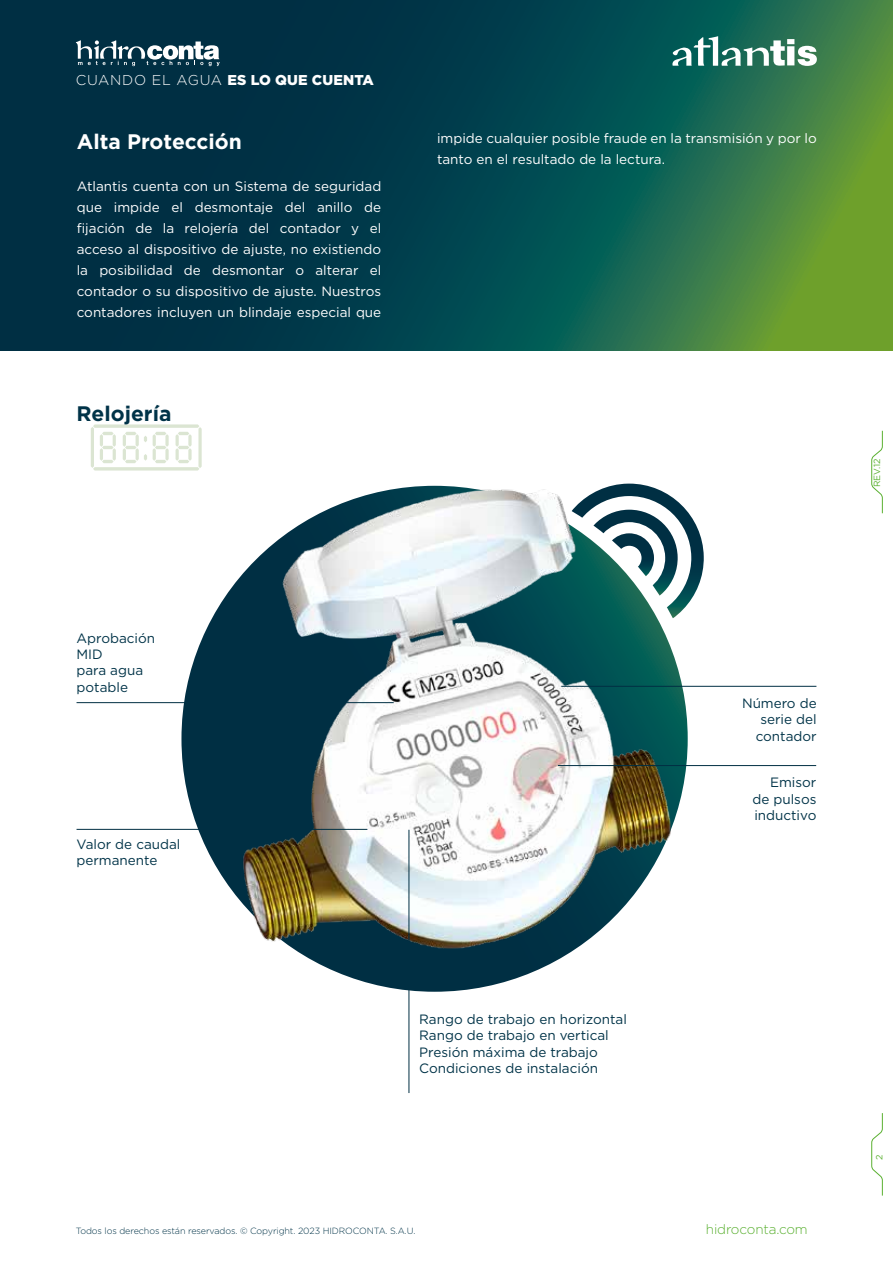
<style>
.page{position:relative;width:893px;height:1263px;background:#fff}
.page>*{position:absolute;margin:0;border:0;box-sizing:border-box;transform-origin:0 0}
.t1{font:700 21px "Gotham";color:#fff}
.t2{font:700 21px "Gotham";color:#003348}
.t3{font:900 14.25px "Gotham";letter-spacing:.01em;color:#fff}
.t4{font:13.5px/21px "Gotham";color:#fff;text-align:justify}
.t5{font:13.5px/16.2px "Gotham";color:#003348}
.t6{font:300 13.5px "Gotham";letter-spacing:-.01em;color:#5ab031}
.t7{font:300 9px "Gotham";letter-spacing:-.01em;color:#003348}
.t8{font:9px "Gotham";color:#5ab031}
.s1{font-weight:300}
</style>
<div class="page">
<svg style="left:0;top:0;width:893px;height:351px;background:#114d48"></svg>
<svg style="left:76px;top:40px;width:144px;height:26px"></svg>
<svg style="left:672px;top:36px;width:145px;height:30px"></svg>
<svg style="left:871px;top:1113px;width:12px;height:83px"></svg>
<svg style="left:871px;top:430px;width:12px;height:84px"></svg>
<img style="left:76px;top:470px;width:741px;height:493px">
<hr style="left:77px;top:702px;width:317px;height:1px;background:#002f43">
<hr style="left:77px;top:829px;width:290px;height:1px;background:#002f43">
<hr style="left:561px;top:686px;width:255px;height:1px;background:#002f43">
<svg style="left:91px;top:424px;width:111px;height:46px"></svg>
<hr style="left:409px;top:830px;width:1px;height:263px;background:#002f43">
<hr style="left:558px;top:765px;width:258px;height:1px;background:#002f43">
<p class="t3" style="left:76px;top:70px;width:300px"><span class="s1">CUANDO EL AGUA</span> ES LO QUE CUENTA</p>
<h1 class="t1" style="left:77px;top:127px;width:167px">Alta Protección</h1>
<p class="t4" style="left:77px;top:175px;width:306px">Atlantis cuenta con un Sistema de seguridad que impide el desmontaje del anillo de fijación de la relojería del contador y el acceso al dispositivo de ajuste, no existiendo la posibilidad de desmontar o alterar el contador o su dispositivo de ajuste. Nuestros contadores incluyen un blindaje especial que</p>
<h1 class="t2" style="left:77px;top:399px;width:96px">Relojería</h1>
<p class="t4" style="left:437px;top:127px;width:381px">impide cualquier posible fraude en la transmisión y por lo tanto en el resultado de la lectura.</p>
<p class="t8" style="left:871px;top:487px;width:30px;rotate:-90deg">REV.12</p>
<p class="t5" style="left:77px;top:630px;width:80px">Aprobación<br>MID<br>para agua potable</p>
<p class="t5" style="left:77px;top:836px;width:105px">Valor de caudal permanente</p>
<p class="t5" style="left:742px;top:695px;width:76px;text-align:right">Número de serie del contador</p>
<p class="t5" style="left:752px;top:774px;width:66px;text-align:justify;text-indent:18px">Emisor de pulsos inductivo</p>
<p class="t5" style="left:419px;top:1011px;width:209px">Rango de trabajo en horizontal<br>Rango de trabajo en vertical<br>Presión máxima de trabajo<br>Condiciones de instalación</p>
<p class="t7" style="left:76px;top:1225px;width:341px">Todos los derechos están reservados. © Copyright. 2023 HIDROCONTA. S.A.U.</p>
<p class="t6" style="left:706px;top:1221px;width:103px">hidroconta.com</p>
<p class="t8" style="left:873px;top:1160px;width:7px;rotate:-90deg">2</p>
</div>
